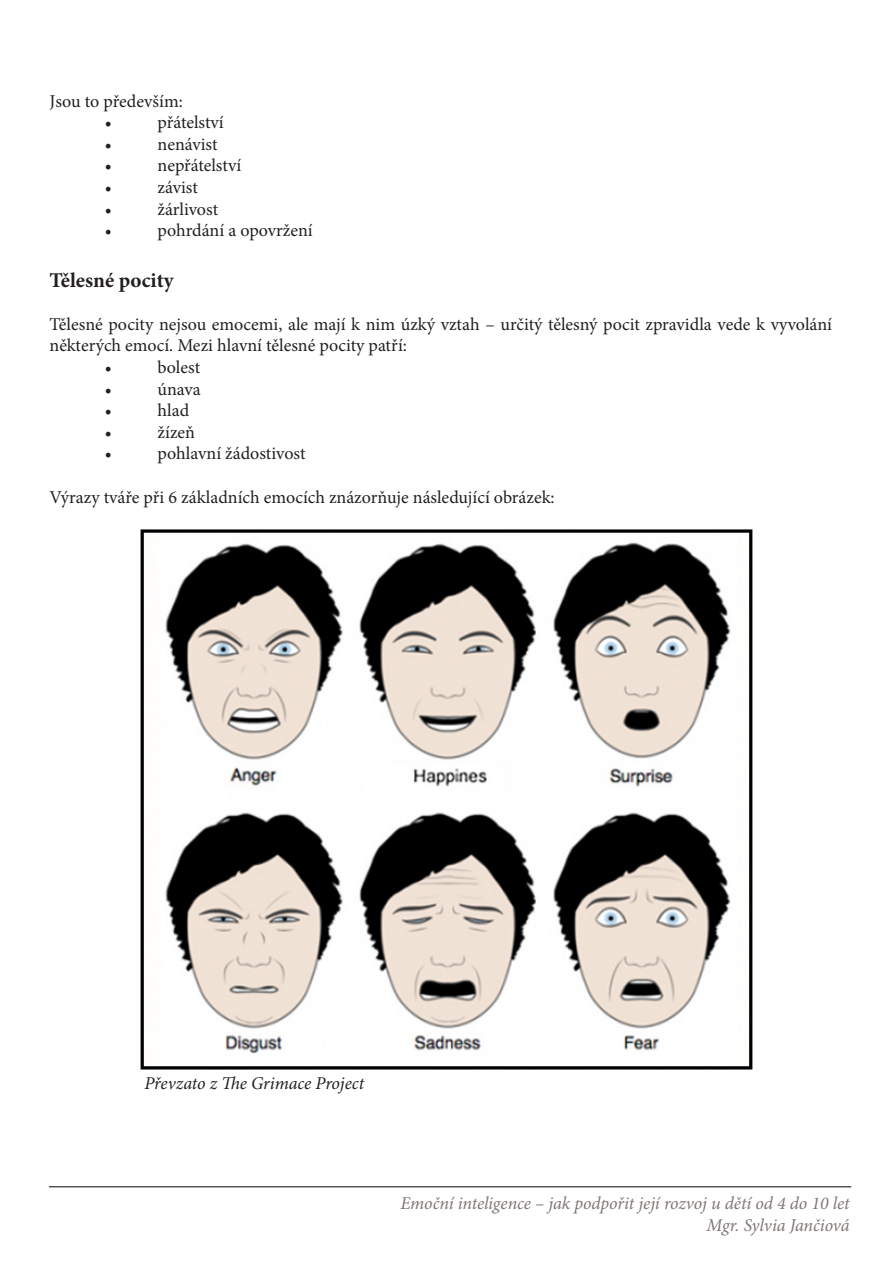
<style>
.page{position:relative;width:893px;height:1263px;background:#fff}
.page>*{position:absolute;margin:0;border:0;box-sizing:border-box;transform-origin:0 0}
.t1{font:700 21px "Minion Pro";color:#231f20}
.t2{font:18px/21.6px "Minion Pro";color:#231f20}
.t3{font:italic 18px "Minion Pro";letter-spacing:-.005em;color:#7f7674}
.t4{font:italic 18px "Minion Pro";letter-spacing:-.005em;color:#231f20}
</style>
<div class="page">
<img style="left:165px;top:542px;width:566px;height:512px">
<div style="left:141px;top:529px;width:611px;height:540px;border:3px solid #000"></div>
<hr style="left:49px;top:1186px;width:802px;height:1px;background:#000">
<p class="t2" style="left:50px;top:90px;width:135px">Jsou to především:</p>
<p class="t2" style="left:105px;top:112px;width:9px">•</p>
<p class="t2" style="left:158px;top:112px;width:68px">přátelství</p>
<p class="t2" style="left:105px;top:133px;width:9px">•</p>
<p class="t2" style="left:158px;top:133px;width:61px">nenávist</p>
<p class="t2" style="left:105px;top:155px;width:9px">•</p>
<p class="t2" style="left:158px;top:155px;width:85px">nepřátelství</p>
<p class="t2" style="left:105px;top:177px;width:9px">•</p>
<p class="t2" style="left:158px;top:177px;width:42px">závist</p>
<p class="t2" style="left:105px;top:198px;width:9px">•</p>
<p class="t2" style="left:158px;top:198px;width:62px">žárlivost</p>
<p class="t2" style="left:105px;top:220px;width:9px">•</p>
<p class="t2" style="left:158px;top:220px;width:157px">pohrdání a opovržení</p>
<p class="t1" style="left:50px;top:265px;width:125px">Tělesné pocity</p>
<p class="t2" style="left:50px;top:313px;width:784px">Tělesné pocity nejsou emocemi, ale mají k nim úzký vztah – určitý tělesný pocit zpravidla vede k vyvolání některých emocí. Mezi hlavní tělesné pocity patří:</p>
<p class="t2" style="left:105px;top:357px;width:9px">•</p>
<p class="t2" style="left:158px;top:357px;width:44px">bolest</p>
<p class="t2" style="left:105px;top:378px;width:9px">•</p>
<p class="t2" style="left:158px;top:378px;width:45px">únava</p>
<p class="t2" style="left:105px;top:400px;width:9px">•</p>
<p class="t2" style="left:158px;top:400px;width:33px">hlad</p>
<p class="t2" style="left:105px;top:421px;width:9px">•</p>
<p class="t2" style="left:158px;top:421px;width:39px">žízeň</p>
<p class="t2" style="left:105px;top:443px;width:9px">•</p>
<p class="t2" style="left:158px;top:443px;width:149px">pohlavní žádostivost</p>
<p class="t2" style="left:50px;top:486px;width:507px">Výrazy tváře při 6 základních emocích znázorňuje následující obrázek:</p>
<p class="t4" style="left:144px;top:1071px;width:221px">Převzato z The Grimace Project</p>
<p class="t3" style="left:400px;top:1191px;width:451px">Emoční inteligence – jak podpořit její rozvoj u dětí od 4 do 10 let</p>
<p class="t3" style="left:706px;top:1212px;width:145px">Mgr. Sylvia Jančiová</p>
</div>
